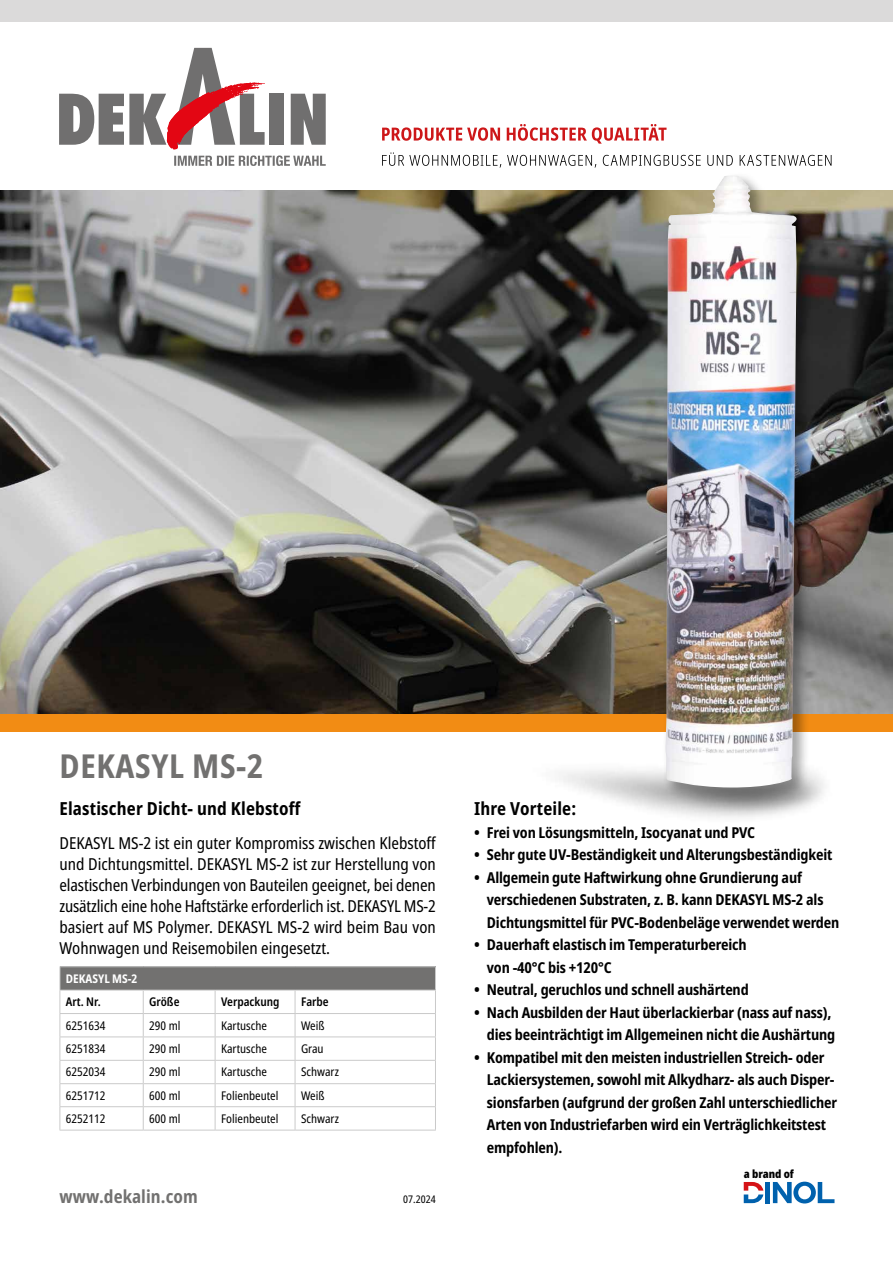
<style>
.page{position:relative;width:893px;height:1263px;background:#fff}
.page>*{position:absolute;margin:0;border:0;box-sizing:border-box;transform-origin:0 0}
.t1{font:700 condensed 33px "Noto Sans";letter-spacing:.02em;color:#727170}
.t2{font:700 condensed 18px "Noto Sans";letter-spacing:.01em;color:#000}
.t3{font:700 condensed 18px "Noto Sans";letter-spacing:.005em;color:#727170}
.t4{font:condensed 16.5px/21px "Noto Sans";color:#000;text-align:justify}
.t5{font:700 condensed 15px/22.5px "Noto Sans";letter-spacing:-.01em;color:#000}
.t6{font:condensed 12px "Noto Sans";color:#000}
.t7{font:600 condensed 12px "Noto Sans";color:#000}
.t8{font:700 condensed 12px "Noto Sans";color:#fff}
.t9{font:900 condensed 11.25px "Noto Sans";color:#000}
.t10{font:condensed 10.5px "Noto Sans";letter-spacing:.005em;color:#000}
</style>
<div class="page">
<img style="left:0;top:190px;width:893px;height:524px">
<div style="left:0;top:714px;width:893px;height:17px;background:#f28c14"></div>
<svg style="left:59px;top:48px;width:267px;height:118px"></svg>
<svg style="left:382px;top:124px;width:284px;height:20px"></svg>
<svg style="left:382px;top:152px;width:449px;height:16px"></svg>
<div style="left:0;top:0;width:893px;height:21px;background:#dbdada"></div>
<div style="left:765px;top:1182px;width:5px;height:21px;background:#0061ad"></div>
<svg style="left:773px;top:1182px;width:61px;height:21px"></svg>
<svg style="left:744px;top:1182px;width:19px;height:21px"></svg>
<div style="left:60px;top:967px;width:375px;height:23px;background:#727170"></div>
<svg style="left:61px;top:991px;width:374px;height:139px"></svg>
<hr style="left:60px;top:966px;width:83px;height:1px;background:#cacaca">
<hr style="left:143px;top:966px;width:72px;height:1px;background:#cacaca">
<hr style="left:215px;top:966px;width:80px;height:1px;background:#cacaca">
<hr style="left:295px;top:966px;width:141px;height:1px;background:#cacaca">
<hr style="left:60px;top:990px;width:83px;height:1px;background:#cacaca">
<hr style="left:143px;top:990px;width:72px;height:1px;background:#cacaca">
<hr style="left:215px;top:990px;width:80px;height:1px;background:#cacaca">
<hr style="left:295px;top:990px;width:141px;height:1px;background:#cacaca">
<hr style="left:60px;top:1013px;width:83px;height:1px;background:#cacaca">
<hr style="left:143px;top:1013px;width:72px;height:1px;background:#cacaca">
<hr style="left:215px;top:1013px;width:80px;height:1px;background:#cacaca">
<hr style="left:295px;top:1013px;width:141px;height:1px;background:#cacaca">
<hr style="left:60px;top:1036px;width:83px;height:1px;background:#cacaca">
<hr style="left:143px;top:1036px;width:72px;height:1px;background:#cacaca">
<hr style="left:215px;top:1036px;width:80px;height:1px;background:#cacaca">
<hr style="left:295px;top:1036px;width:141px;height:1px;background:#cacaca">
<hr style="left:60px;top:1060px;width:83px;height:1px;background:#cacaca">
<hr style="left:143px;top:1060px;width:72px;height:1px;background:#cacaca">
<hr style="left:215px;top:1060px;width:80px;height:1px;background:#cacaca">
<hr style="left:295px;top:1060px;width:141px;height:1px;background:#cacaca">
<hr style="left:60px;top:1083px;width:83px;height:1px;background:#cacaca">
<hr style="left:143px;top:1083px;width:72px;height:1px;background:#cacaca">
<hr style="left:215px;top:1083px;width:80px;height:1px;background:#cacaca">
<hr style="left:295px;top:1083px;width:141px;height:1px;background:#cacaca">
<hr style="left:60px;top:1106px;width:83px;height:1px;background:#cacaca">
<svg style="left:60px;top:967px;width:1px;height:163px"></svg>
<hr style="left:143px;top:1106px;width:72px;height:1px;background:#cacaca">
<svg style="left:143px;top:990px;width:1px;height:140px"></svg>
<hr style="left:215px;top:1106px;width:80px;height:1px;background:#cacaca">
<svg style="left:215px;top:990px;width:1px;height:140px"></svg>
<hr style="left:295px;top:1106px;width:141px;height:1px;background:#cacaca">
<svg style="left:295px;top:990px;width:1px;height:140px"></svg>
<svg style="left:435px;top:967px;width:1px;height:163px"></svg>
<hr style="left:60px;top:1130px;width:83px;height:1px;background:#cacaca">
<hr style="left:143px;top:1130px;width:72px;height:1px;background:#cacaca">
<hr style="left:215px;top:1130px;width:80px;height:1px;background:#cacaca">
<hr style="left:295px;top:1130px;width:141px;height:1px;background:#cacaca">
<img style="left:518px;top:701px;width:360px;height:117px">
<div style="left:662px;top:171px;width:152px;height:634px;background:#000;opacity:.35"></div>
<img style="left:665px;top:175px;width:132px;height:613px">
<h1 class="t1" style="left:60px;top:742px;width:205px">DEKASYL MS-2</h1>
<p class="t2" style="left:60px;top:796px;width:243px">Elastischer Dicht- und Klebstoff</p>
<p class="t4" style="left:60px;top:833px;width:378px">DEKASYL MS-2 ist ein guter Kompromiss zwischen Klebstoff und Dichtungsmittel. DEKASYL MS-2 ist zur Herstellung von elastischen Verbindungen von Bauteilen geeignet, bei denen zusätzlich eine hohe Haftstärke erforderlich ist. DEKASYL MS-2 basiert auf MS Polymer. DEKASYL MS-2 wird beim Bau von Wohnwagen und Reisemobilen eingesetzt.</p>
<p class="t8" style="left:66px;top:970px;width:73px">DEKASYL MS-2</p>
<p class="t7" style="left:66px;top:993px;width:37px">Art. Nr.</p>
<p class="t7" style="left:149px;top:993px;width:32px">Größe</p>
<p class="t7" style="left:221px;top:993px;width:60px">Verpackung</p>
<p class="t7" style="left:301px;top:993px;width:29px">Farbe</p>
<p class="t6" style="left:66px;top:1017px;width:41px">6251634</p>
<p class="t6" style="left:149px;top:1017px;width:33px">290 ml</p>
<p class="t6" style="left:221px;top:1017px;width:47px">Kartusche</p>
<p class="t6" style="left:301px;top:1017px;width:25px">Weiß</p>
<p class="t6" style="left:66px;top:1040px;width:41px">6251834</p>
<p class="t6" style="left:149px;top:1040px;width:33px">290 ml</p>
<p class="t6" style="left:221px;top:1040px;width:47px">Kartusche</p>
<p class="t6" style="left:301px;top:1040px;width:24px">Grau</p>
<p class="t6" style="left:66px;top:1063px;width:41px">6252034</p>
<p class="t6" style="left:149px;top:1063px;width:33px">290 ml</p>
<p class="t6" style="left:221px;top:1063px;width:47px">Kartusche</p>
<p class="t6" style="left:301px;top:1063px;width:39px">Schwarz</p>
<p class="t6" style="left:66px;top:1087px;width:41px">6251712</p>
<p class="t6" style="left:149px;top:1087px;width:33px">600 ml</p>
<p class="t6" style="left:221px;top:1087px;width:59px">Folienbeutel</p>
<p class="t6" style="left:301px;top:1087px;width:25px">Weiß</p>
<p class="t6" style="left:66px;top:1110px;width:41px">6252112</p>
<p class="t6" style="left:149px;top:1110px;width:33px">600 ml</p>
<p class="t6" style="left:221px;top:1110px;width:59px">Folienbeutel</p>
<p class="t6" style="left:301px;top:1110px;width:39px">Schwarz</p>
<p class="t3" style="left:60px;top:1183px;width:140px">www.dekalin.com</p>
<p class="t10" style="left:403px;top:1192px;width:34px">07.2024</p>
<p class="t2" style="left:474px;top:796px;width:104px">Ihre Vorteile:</p>
<p class="t5" style="left:474px;top:821px;width:283px">• Frei von Lösungsmitteln, Isocyanat und PVC</p>
<p class="t5" style="left:474px;top:844px;width:360px">• Sehr gute UV-Beständigkeit und Alterungsbeständigkeit</p>
<p class="t5" style="left:487px;top:866px;width:354px;text-indent:-13px">• Allgemein gute Haftwirkung ohne Grundierung auf verschiedenen Substraten, z. B. kann DEKASYL MS-2 als<br>Dichtungsmittel für PVC-Bodenbeläge verwendet werden</p>
<p class="t5" style="left:487px;top:934px;width:261px;text-indent:-13px">• Dauerhaft elastisch im Temperaturbereich von -40°C bis +120°C</p>
<p class="t5" style="left:474px;top:979px;width:276px">• Neutral, geruchlos und schnell aushärtend</p>
<p class="t5" style="left:474px;top:1001px;width:363px;text-align:right">• Nach Ausbilden der Haut überlackierbar (nass auf nass), dies beeinträchtigt im Allgemeinen nicht die Aushärtung</p>
<p class="t5" style="left:487px;top:1046px;width:352px;text-indent:-13px">• Kompatibel mit den meisten industriellen Streich- oder Lackiersystemen, sowohl mit Alkydharz- als auch Disper&shy;sionsfarben (aufgrund der großen Zahl unterschiedlicher Arten von Industriefarben wird ein Verträglichkeitstest empfohlen).</p>
<p class="t9" style="left:744px;top:1167px;width:52px">a brand of</p>
</div>
